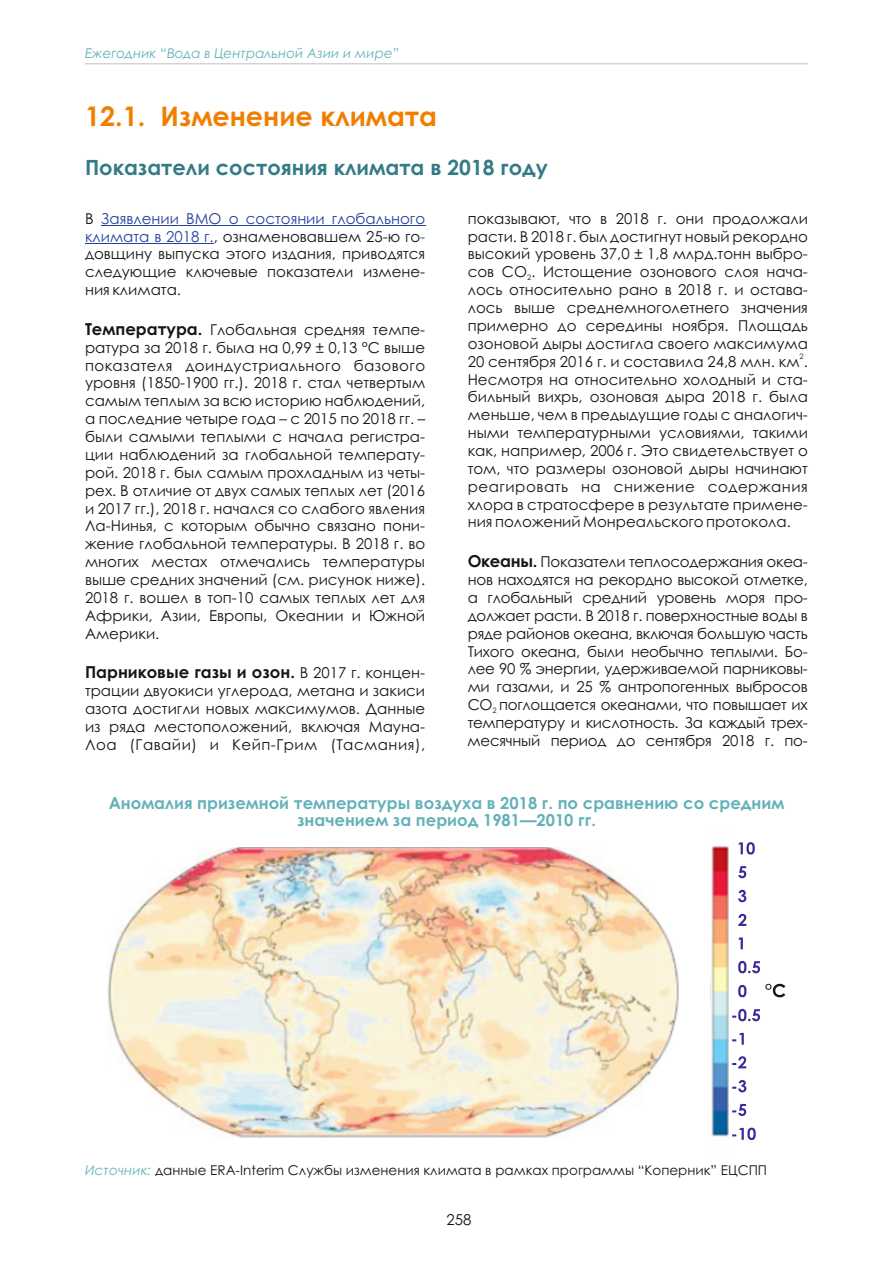
<style>
.page{position:relative;width:893px;height:1263px;background:#fff}
.page>*{position:absolute;margin:0;border:0;box-sizing:border-box;transform-origin:0 0}
.t1{font:700 27px "Century Gothic";color:#f27e00}
.t2{font:700 21px "Century Gothic";color:#337c87}
.t3{font:700 16.5px/17px "Century Gothic";color:#64b1b9;text-align:center}
.t4{font:700 16.5px "Century Gothic";color:#151616}
.t5{font:15px/17.9px "Century Gothic";color:#151616;text-align:justify}
.t6{font:13.5px "Century Gothic";color:#151616}
.t7{font:italic 13.5px "Century Gothic";color:#64b1b9}
.t8{font:7.5px "Century Gothic";color:#151616}
.s1{color:#24419f}
.s2{font-weight:700;font-size:16.5px}
.s3{font-weight:400;font-size:15px}
.s4{font-style:italic;color:#64b1b9}
</style>
<div class="page">
<hr style="left:85px;top:63px;width:723px;height:1px;background:#c5c5c5">
<hr style="left:101px;top:225px;width:324px;height:1px;background:#24419f">
<hr style="left:85px;top:243px;width:125px;height:1px;background:#24419f">
<img style="left:711px;top:846px;width:17px;height:291px">
<svg style="left:738px;top:842px;width:17px;height:12px"></svg>
<svg style="left:738px;top:866px;width:8px;height:12px"></svg>
<svg style="left:738px;top:890px;width:8px;height:12px"></svg>
<svg style="left:738px;top:914px;width:8px;height:12px"></svg>
<svg style="left:738px;top:937px;width:5px;height:12px"></svg>
<svg style="left:738px;top:961px;width:22px;height:12px"></svg>
<svg style="left:738px;top:985px;width:8px;height:12px"></svg>
<svg style="left:732px;top:1009px;width:28px;height:12px"></svg>
<svg style="left:732px;top:1033px;width:12px;height:12px"></svg>
<svg style="left:732px;top:1056px;width:14px;height:12px"></svg>
<svg style="left:732px;top:1080px;width:14px;height:12px"></svg>
<svg style="left:732px;top:1104px;width:14px;height:12px"></svg>
<svg style="left:732px;top:1127px;width:24px;height:13px"></svg>
<svg style="left:765px;top:984px;width:20px;height:13px"></svg>
<img style="left:108px;top:848px;width:571px;height:289px">
<p class="t7" style="left:85px;top:48px;width:316px">Ежегодник “Вода в Центральной Азии и мире”</p>
<h1 class="t1" style="left:85px;top:105px;width:354px">12.1. Изменение климата</h1>
<h2 class="t2" style="left:85px;top:159px;width:465px">Показатели состояния климата в 2018 году</h2>
<p class="t5" style="left:85px;top:211px;width:342px">В <span class="s1">Заявлении ВМО о состоянии глобального климата в 2018 г.</span>, ознаменовавшем 25-ю го&shy;довщину выпуска этого издания, приводятся следующие ключевые показатели измене&shy;ния климата.</p>
<p class="t5" style="left:85px;top:321px;width:342px"><span class="s2">Температура.</span> Глобальная средняя темпе&shy;ратура за 2018 г. была на 0,99 ± 0,13 °C выше показателя доиндустриального базового уровня (1850-1900 гг.). 2018 г. стал четвертым самым теплым за всю историю наблюдений, а последние четыре года – с 2015 по 2018 гг. – были самыми теплыми с начала регистра&shy;ции наблюдений за глобальной температу&shy;рой. 2018 г. был самым прохладным из четы&shy;рех. В отличие от двух самых теплых лет (2016 и 2017 гг.), 2018 г. начался со слабого явления Ла-Нинья, с которым обычно связано пони&shy;жение глобальной температуры. В 2018 г. во многих местах отмечались температуры выше средних значений (см. рисунок ниже).<br>2018 г. вошел в топ-10 самых теплых лет для Африки, Азии, Европы, Океании и Южной Америки.</p>
<p class="t4" style="left:85px;top:666px;width:342px">Парниковые газы и озон. <span class="s3">В 2017 г. концен-</span></p>
<p class="t5" style="left:85px;top:683px;width:342px">трации двуокиси углерода, метана и закиси азота достигли новых максимумов. Данные из ряда местоположений, включая Мауна-Лоа (Гавайи) и Кейп-Грим (Тасмания),</p>
<p class="t5" style="left:468px;top:211px;width:342px">показывают, что в 2018 г. они продолжали расти. В 2018 г. был достигнут новый рекордно высокий уровень 37,0 ± 1,8 млрд.тонн выбро&shy;сов CO . Истощение озонового слоя нача-</p>
<p class="t8" style="left:527px;top:275px;width:6px">2</p>
<p class="t5" style="left:468px;top:282px;width:342px">лось относительно рано в 2018 г. и остава&shy;лось выше среднемноголетнего значения примерно до середины ноября. Площадь озоновой дыры достигла своего максимума</p>
<p class="t8" style="left:800px;top:353px;width:6px">2</p>
<p class="t5" style="left:468px;top:354px;width:342px">20 сентября 2016 г. и составила 24,8 млн. км .<br>Несмотря на относительно холодный и ста&shy;бильный вихрь, озоновая дыра 2018 г. была меньше, чем в предыдущие годы с аналогич&shy;ными температурными условиями, такими как, например, 2006 г. Это свидетельствует о том, что размеры озоновой дыры начинают реагировать на снижение содержания хлора в стратосфере в результате примене&shy;ния положений Монреальского протокола.</p>
<p class="t5" style="left:468px;top:554px;width:342px"><span class="s2">Океаны.</span> Показатели теплосодержания океа&shy;нов находятся на рекордно высокой отметке, а глобальный средний уровень моря про&shy;должает расти. В 2018 г. поверхностные воды в ряде районов океана, включая большую часть Тихого океана, были необычно теплыми. Бо&shy;лее 90 % энергии, удерживаемой парниковы&shy;ми газами, и 25 % антропогенных выбросов CО поглощается океанами, что повышает их</p>
<p class="t8" style="left:492px;top:707px;width:6px">2</p>
<p class="t5" style="left:468px;top:715px;width:342px">температуру и кислотность. За каждый трех&shy;месячный период до сентября 2018 г. по-</p>
<p class="t3" style="left:109px;top:796px;width:677px">Аномалия приземной температуры воздуха в 2018 г. по сравнению со средним значением за период 1981—2010 гг.</p>
<p class="t6" style="left:85px;top:1165px;width:684px"><span class="s4">Источник:</span> данные ERA-Interim Службы изменения климата в рамках программы “Коперник” ЕЦСПП</p>
<p class="t5" style="left:446px;top:1212px;width:26px">258</p>
</div>
